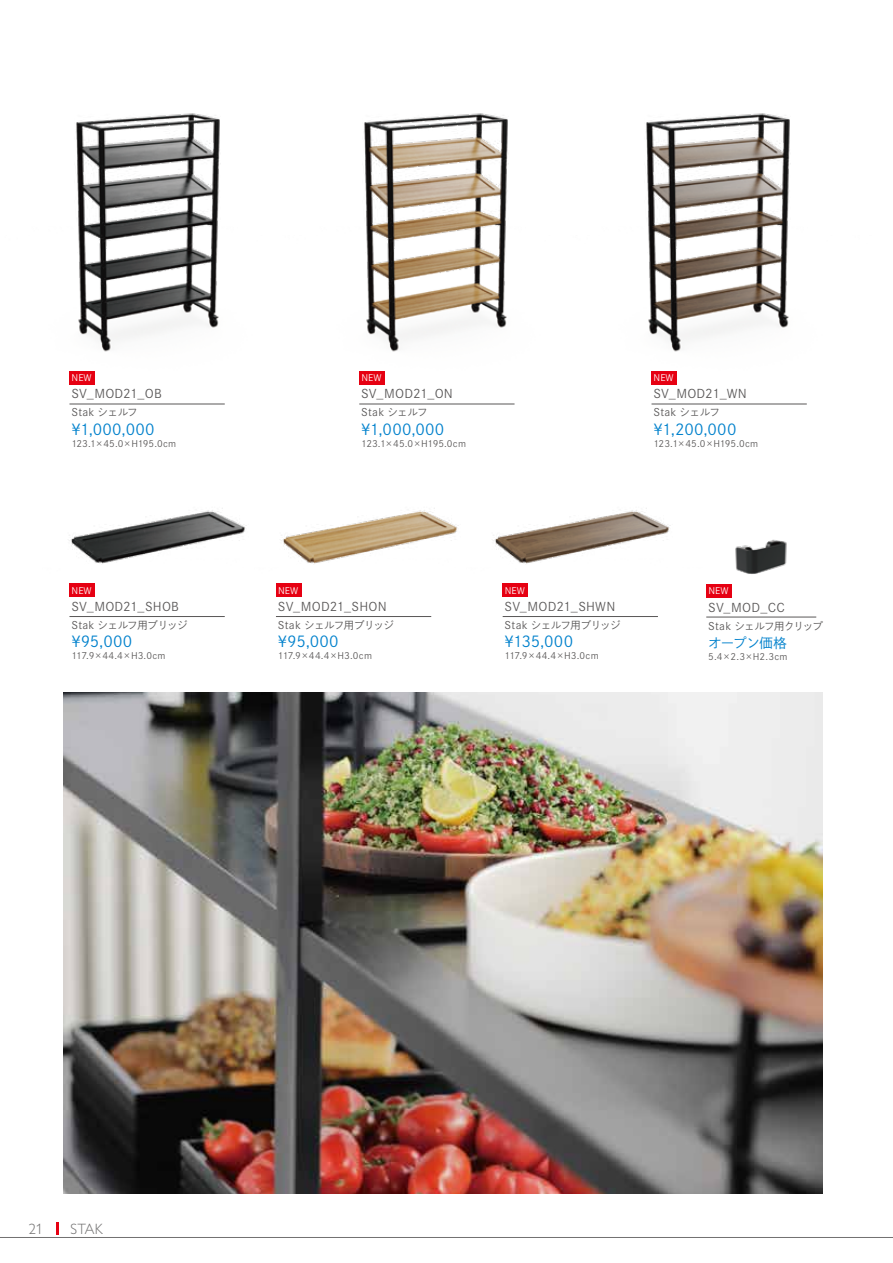
<style>
.page{position:relative;width:893px;height:1263px;background:#fff}
.page>*{position:absolute;margin:0;border:0;box-sizing:border-box;transform-origin:0 0}
.t1{font:15px "DNP Shuei Go Kin Std L";letter-spacing:.02em;color:#0081cc}
.t2{font:300 15px "Gill Sans Nova";letter-spacing:-.005em;color:#727171}
.t3{font:13.5px "DNP Shuei Go Kin Std L";letter-spacing:-.025em;color:#0081cc}
.t4{font:12px "DNP Shuei Go Kin Std L";letter-spacing:.015em;color:#595757}
.t5{font:10.5px "DNP Shuei Go Kin Std L";letter-spacing:-.03em;color:#595757}
.t6{font:10.5px "DNP Shuei Go Kin Std L";letter-spacing:-.005em;color:#595757}
.t7{font:9px "DNP Shuei Go Kin Std L";letter-spacing:.01em;color:#595757}
.t8{font:9px "DNP Shuei Go Kin Std L";color:#fff}
</style>
<div class="page">
<img style="left:491px;top:403px;width:212px;height:214px">
<img style="left:281px;top:403px;width:210px;height:214px">
<img style="left:69px;top:403px;width:178px;height:161px">
<img style="left:646px;top:113px;width:145px;height:239px">
<img style="left:364px;top:113px;width:145px;height:271px">
<img style="left:76px;top:113px;width:145px;height:239px">
<img style="left:731px;top:539px;width:56px;height:58px">
<img style="left:64px;top:693px;width:758px;height:501px">
<hr style="left:69px;top:404px;width:156px;height:1px;background:#595757">
<div style="left:69px;top:371px;width:26px;height:13px;background:#e60012"></div>
<hr style="left:359px;top:404px;width:156px;height:1px;background:#595757">
<div style="left:359px;top:371px;width:25px;height:13px;background:#e60012"></div>
<hr style="left:651px;top:404px;width:156px;height:1px;background:#595757">
<div style="left:651px;top:371px;width:26px;height:13px;background:#e60012"></div>
<hr style="left:69px;top:616px;width:156px;height:1px;background:#595757">
<div style="left:69px;top:583px;width:26px;height:14px;background:#e60012"></div>
<hr style="left:276px;top:616px;width:155px;height:1px;background:#595757">
<div style="left:276px;top:583px;width:25px;height:14px;background:#e60012"></div>
<hr style="left:503px;top:616px;width:155px;height:1px;background:#595757">
<div style="left:503px;top:583px;width:25px;height:14px;background:#e60012"></div>
<hr style="left:0;top:1237px;width:893px;height:1px;background:#727171">
<svg style="left:56px;top:1222px;width:2px;height:13px"></svg>
<hr style="left:706px;top:617px;width:110px;height:1px;background:#595757">
<div style="left:706px;top:584px;width:25px;height:13px;background:#e60012"></div>
<p class="t8" style="left:72px;top:372px;width:22px">NEW</p>
<p class="t8" style="left:361px;top:372px;width:22px">NEW</p>
<p class="t8" style="left:654px;top:372px;width:22px">NEW</p>
<h3 class="t4" style="left:71px;top:386px;width:92px">SV_MOD21_OB</h3>
<p class="t6" style="left:71px;top:405px;width:68px">Stak シェルフ</p>
<h1 class="t1" style="left:71px;top:419px;width:85px">¥1,000,000</h1>
<p class="t7" style="left:71px;top:437px;width:106px">123.1×45.0×H195.0cm</p>
<h3 class="t4" style="left:361px;top:386px;width:93px">SV_MOD21_ON</h3>
<p class="t6" style="left:361px;top:405px;width:68px">Stak シェルフ</p>
<h1 class="t1" style="left:361px;top:419px;width:85px">¥1,000,000</h1>
<p class="t7" style="left:361px;top:437px;width:106px">123.1×45.0×H195.0cm</p>
<h3 class="t4" style="left:653px;top:386px;width:95px">SV_MOD21_WN</h3>
<p class="t6" style="left:653px;top:405px;width:68px">Stak シェルフ</p>
<h1 class="t1" style="left:653px;top:419px;width:84px">¥1,200,000</h1>
<p class="t7" style="left:653px;top:437px;width:106px">123.1×45.0×H195.0cm</p>
<p class="t8" style="left:72px;top:584px;width:22px">NEW</p>
<p class="t8" style="left:278px;top:584px;width:22px">NEW</p>
<p class="t8" style="left:505px;top:584px;width:22px">NEW</p>
<p class="t8" style="left:708px;top:585px;width:22px">NEW</p>
<h3 class="t4" style="left:71px;top:598px;width:109px">SV_MOD21_SHOB</h3>
<p class="t5" style="left:71px;top:618px;width:118px">Stak シェルフ用ブリッジ</p>
<h1 class="t1" style="left:71px;top:631px;width:62px">¥95,000</h1>
<p class="t7" style="left:71px;top:650px;width:96px">117.9×44.4×H3.0cm</p>
<h3 class="t4" style="left:278px;top:598px;width:110px">SV_MOD21_SHON</h3>
<p class="t5" style="left:278px;top:618px;width:118px">Stak シェルフ用ブリッジ</p>
<h1 class="t1" style="left:278px;top:631px;width:62px">¥95,000</h1>
<p class="t7" style="left:278px;top:650px;width:96px">117.9×44.4×H3.0cm</p>
<h3 class="t4" style="left:505px;top:598px;width:112px">SV_MOD21_SHWN</h3>
<p class="t5" style="left:505px;top:618px;width:118px">Stak シェルフ用ブリッジ</p>
<h1 class="t1" style="left:505px;top:631px;width:70px">¥135,000</h1>
<p class="t7" style="left:505px;top:650px;width:96px">117.9×44.4×H3.0cm</p>
<h3 class="t4" style="left:708px;top:599px;width:78px">SV_MOD_CC</h3>
<p class="t5" style="left:708px;top:618px;width:116px">Stak シェルフ用クリップ</p>
<h2 class="t3" style="left:708px;top:633px;width:80px">オープン価格</h2>
<p class="t7" style="left:708px;top:650px;width:81px">5.4×2.3×H2.3cm</p>
<h1 class="t2" style="left:28px;top:1219px;width:16px">21</h1>
<h1 class="t2" style="left:71px;top:1219px;width:34px">STAK</h1>
</div>
